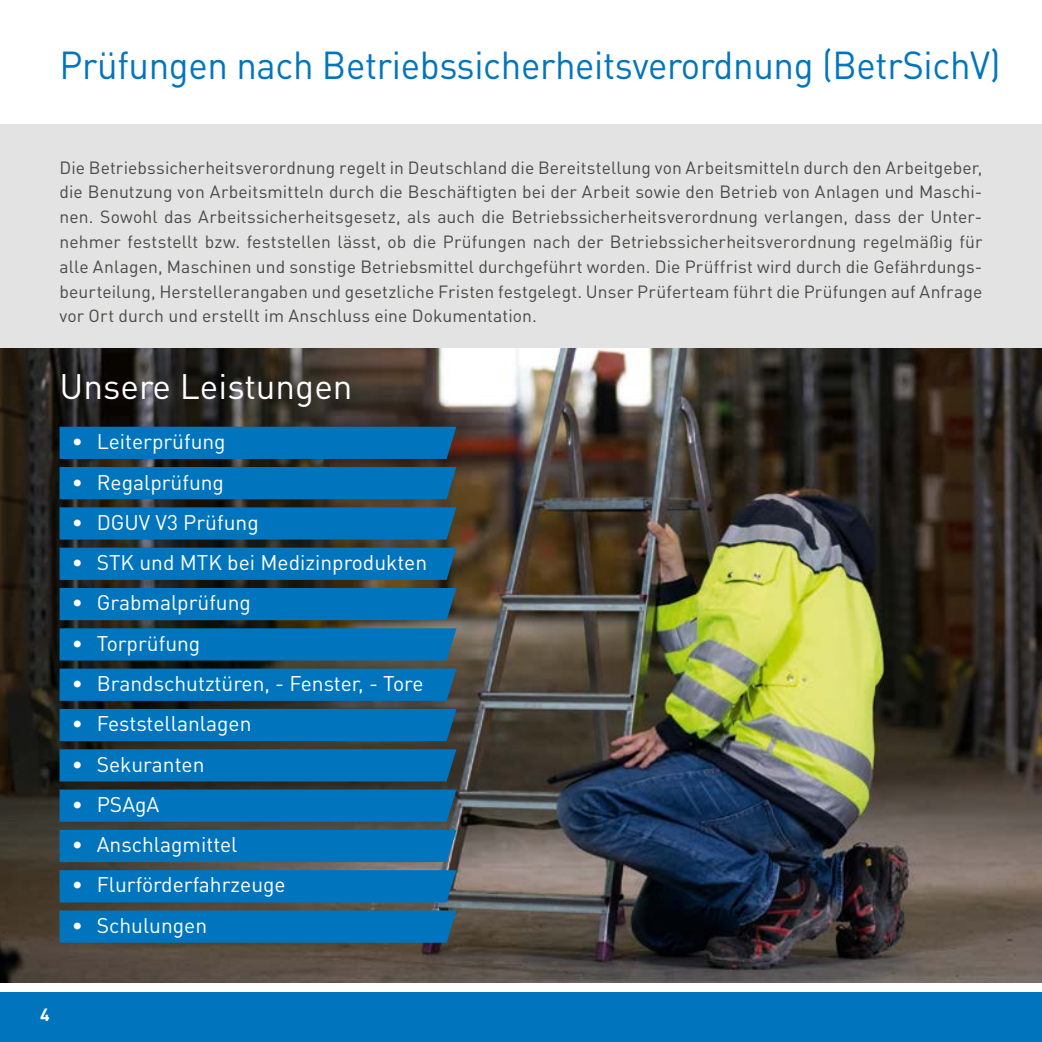
<style>
.page{position:relative;width:1042px;height:1042px;background:#fff}
.page>*{position:absolute;margin:0;border:0;box-sizing:border-box;transform-origin:0 0}
.t1{font:38.5px "DIN Pro";letter-spacing:-.01em;color:#0075be;scale:.95 1}
.t2{font:35px "DIN Pro";color:#fff}
.t3{font:21px "DIN Pro";color:#fff}
.t4{font:17.5px/24.8px "DIN Pro";letter-spacing:.005em;color:#494948;text-align:justify}
.t5{font:700 17.5px "DIN Pro";color:#fff}
</style>
<div class="page">
<img style="left:0;top:347px;width:1042px;height:635px">
<div style="left:0;top:124px;width:1042px;height:223px;background:#e3e3e3"></div>
<div style="left:0;top:992px;width:1042px;height:50px;background:#0075be"></div>
<div style="left:60px;top:427px;width:396px;height:32px;background:#0075be"></div>
<div style="left:60px;top:467px;width:396px;height:32px;background:#0075be"></div>
<div style="left:60px;top:507px;width:396px;height:32px;background:#0075be"></div>
<div style="left:60px;top:548px;width:396px;height:32px;background:#0075be"></div>
<div style="left:60px;top:588px;width:396px;height:32px;background:#0075be"></div>
<div style="left:60px;top:628px;width:396px;height:32px;background:#0075be"></div>
<div style="left:60px;top:668px;width:396px;height:33px;background:#0075be"></div>
<div style="left:60px;top:709px;width:396px;height:32px;background:#0075be"></div>
<div style="left:60px;top:749px;width:396px;height:32px;background:#0075be"></div>
<div style="left:60px;top:789px;width:396px;height:33px;background:#0075be"></div>
<div style="left:60px;top:830px;width:396px;height:32px;background:#0075be"></div>
<div style="left:60px;top:870px;width:396px;height:32px;background:#0075be"></div>
<div style="left:60px;top:910px;width:396px;height:33px;background:#0075be"></div>
<h1 class="t1" style="left:60px;top:39px;width:992px">Prüfungen nach Betriebssicherheitsverordnung (BetrSichV)</h1>
<p class="t4" style="left:60px;top:154px;width:924px">Die Betriebssicherheitsverordnung regelt in Deutschland die Bereitstellung von Arbeitsmitteln durch den Arbeitgeber, die Benutzung von Arbeitsmitteln durch die Beschäftigten bei der Arbeit sowie den Betrieb von Anlagen und Maschi&shy;nen. Sowohl das Arbeitssicherheitsgesetz, als auch die Betriebssicherheitsverordnung verlangen, dass der Unter&shy;nehmer feststellt bzw. feststellen lässt, ob die Prüfungen nach der Betriebssicherheitsverordnung regelmäßig für alle Anlagen, Maschinen und sonstige Betriebsmittel durchgeführt worden. Die Prüffrist wird durch die Gefährdungs&shy;beurteilung, Herstellerangaben und gesetzliche Fristen festgelegt. Unser Prüferteam führt die Prüfungen auf Anfrage vor Ort durch und erstellt im Anschluss eine Dokumentation.</p>
<h2 class="t2" style="left:60px;top:362px;width:294px">Unsere Leistungen</h2>
<p class="t3" style="left:72px;top:427px;width:155px">• Leiterprüfung</p>
<p class="t3" style="left:72px;top:468px;width:154px">• Regalprüfung</p>
<p class="t3" style="left:72px;top:508px;width:188px">• DGUV V3 Prüfung</p>
<p class="t3" style="left:72px;top:548px;width:357px">• STK und MTK bei Medizinprodukten</p>
<p class="t3" style="left:72px;top:588px;width:181px">• Grabmalprüfung</p>
<p class="t3" style="left:72px;top:629px;width:130px">• Torprüfung</p>
<p class="t3" style="left:72px;top:669px;width:353px">• Brandschutztüren, - Fenster, - Tore</p>
<p class="t3" style="left:72px;top:709px;width:181px">• Feststellanlagen</p>
<p class="t3" style="left:72px;top:749px;width:134px">• Sekuranten</p>
<p class="t3" style="left:72px;top:790px;width:89px">• PSAgA</p>
<p class="t3" style="left:72px;top:830px;width:167px">• Anschlagmittel</p>
<p class="t3" style="left:72px;top:870px;width:215px">• Flurförderfahrzeuge</p>
<p class="t3" style="left:72px;top:911px;width:137px">• Schulungen</p>
<p class="t5" style="left:40px;top:1002px;width:11px">4</p>
</div>
